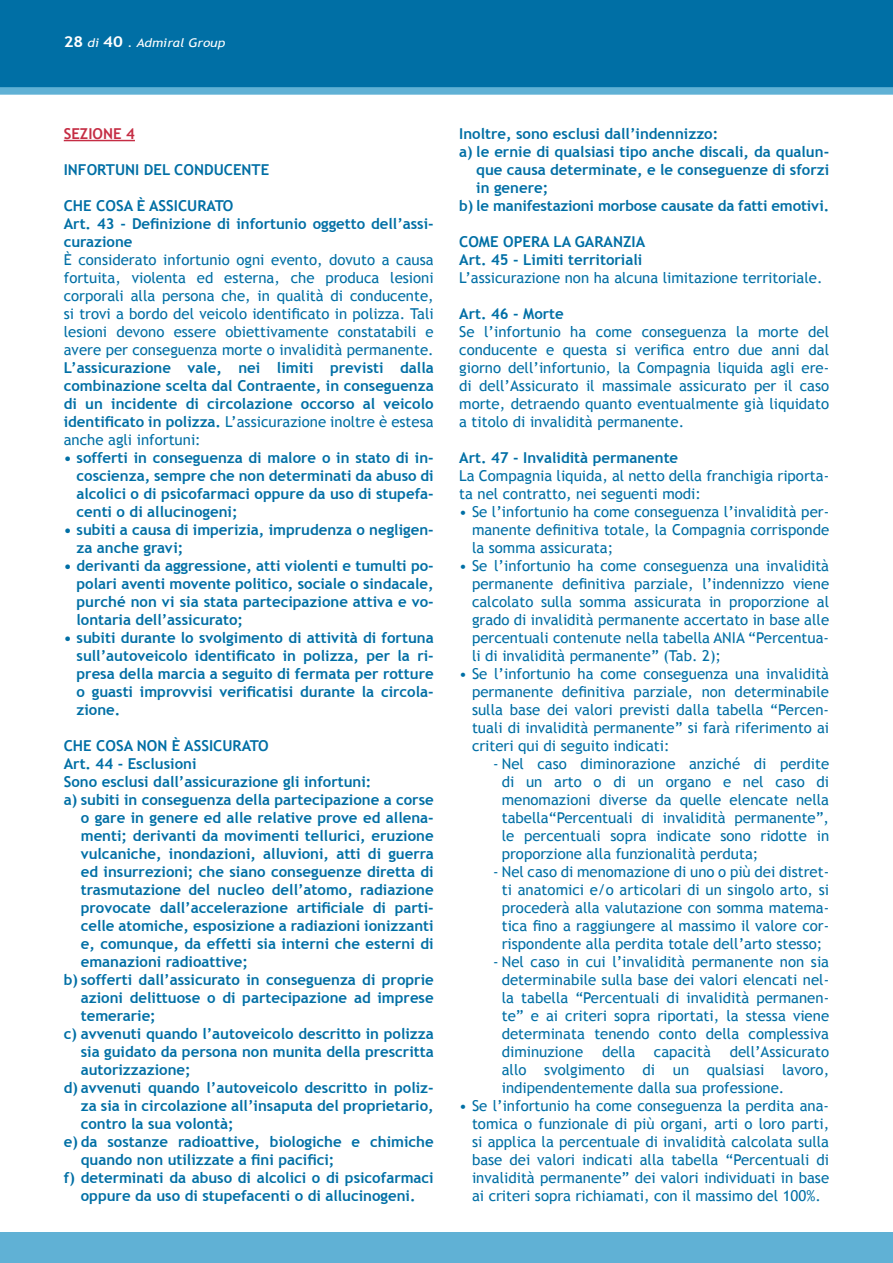
<style>
.page{position:relative;width:893px;height:1263px;background:#fff}
.page>*{position:absolute;margin:0;border:0;box-sizing:border-box;transform-origin:0 0}
.t1{font:15px/18px "Trebuchet MS";color:#006fa5;text-align:justify}
.t2{font:700 15px/18px "Trebuchet MS";color:#006fa5;text-align:justify}
.t3{font:700 15px "Trebuchet MS";color:#c52d44}
.t4{font:italic 12px "Trebuchet MS";color:#fff;scale:1.12 1}
.s1{font-weight:700;font-style:normal;font-size:15px}
.s2{font-weight:400}
</style>
<div class="page">
<hr style="left:64px;top:140px;width:71px;height:1px;background:#c52d44">
<div style="left:0;top:1232px;width:893px;height:31px;background:#60b1d5"></div>
<div style="left:0;top:0;width:893px;height:91px;background:#006fa5"></div>
<div style="left:0;top:87px;width:893px;height:8px;background:#60b1d5"></div>
<p class="t4" style="left:64px;top:35px;width:146px"><span class="s1">28</span> di <span class="s1">40</span> . Admiral Group</p>
<p class="t3" style="left:64px;top:124px;width:73px">SEZIONE 4</p>
<p class="t2" style="left:64px;top:160px;width:207px">INFORTUNI DEL CONDUCENTE</p>
<p class="t2" style="left:64px;top:196px;width:371px;text-align:left">CHE COSA È ASSICURATO<br>Art. 43 - Definizione di infortunio oggetto dell’assi&shy;curazione</p>
<p class="t1" style="left:64px;top:251px;width:371px">È considerato infortunio ogni evento, dovuto a causa fortuita, violenta ed esterna, che produca lesioni corporali alla persona che, in qualità di conducente, si trovi a bordo del veicolo identificato in polizza. Tali lesioni devono essere obiettivamente constatabili e avere per conseguenza morte o invalidità permanente.</p>
<p class="t2" style="left:64px;top:358px;width:371px">L’assicurazione vale, nei limiti previsti dalla combinazione scelta dal Contraente, in conseguenza di un incidente di circolazione occorso al veicolo identificato in polizza. <span class="s2">L’assicurazione inoltre è estesa anche agli infortuni:</span></p>
<p class="t2" style="left:77px;top:448px;width:359px;text-indent:-13px">• sofferti in conseguenza di malore o in stato di in&shy;coscienza, sempre che non determinati da abuso di alcolici o di psicofarmaci oppure da uso di stupefa&shy;centi o di allucinogeni;</p>
<p class="t2" style="left:77px;top:520px;width:359px;text-indent:-13px">• subiti a causa di imperizia, imprudenza o negligen&shy;za anche gravi;</p>
<p class="t2" style="left:77px;top:556px;width:359px;text-indent:-13px">• derivanti da aggressione, atti violenti e tumulti po&shy;polari aventi movente politico, sociale o sindacale, purché non vi sia stata partecipazione attiva e vo&shy;lontaria dell’assicurato;</p>
<p class="t2" style="left:77px;top:628px;width:359px;text-indent:-13px">• subiti durante lo svolgimento di attività di fortuna sull’autoveicolo identificato in polizza, per la ri&shy;presa della marcia a seguito di fermata per rotture o guasti improvvisi verificatisi durante la circola&shy;zione.</p>
<p class="t2" style="left:64px;top:736px;width:206px">CHE COSA NON È ASSICURATO</p>
<p class="t2" style="left:64px;top:754px;width:134px">Art. 44 - Esclusioni</p>
<p class="t2" style="left:64px;top:772px;width:309px">Sono esclusi dall’assicurazione gli infortuni:</p>
<p class="t2" style="left:64px;top:790px;width:371px">a) subiti in conseguenza della partecipazione a corse</p>
<p class="t2" style="left:81px;top:808px;width:354px">o gare in genere ed alle relative prove ed allena-</p>
<p class="t2" style="left:81px;top:826px;width:354px">menti; derivanti da movimenti tellurici, eruzione</p>
<p class="t2" style="left:81px;top:844px;width:354px">vulcaniche, inondazioni, alluvioni, atti di guerra</p>
<p class="t2" style="left:81px;top:862px;width:354px">ed insurrezioni; che siano conseguenze diretta di</p>
<p class="t2" style="left:81px;top:880px;width:354px">trasmutazione del nucleo dell’atomo, radiazione</p>
<p class="t2" style="left:81px;top:898px;width:354px">provocate dall’accelerazione artificiale di parti-</p>
<p class="t2" style="left:81px;top:916px;width:354px">celle atomiche, esposizione a radiazioni ionizzanti</p>
<p class="t2" style="left:81px;top:934px;width:354px">e, comunque, da effetti sia interni che esterni di</p>
<p class="t2" style="left:81px;top:952px;width:169px">emanazioni radioattive;</p>
<p class="t2" style="left:64px;top:970px;width:371px">b) sofferti dall’assicurato in conseguenza di proprie</p>
<p class="t2" style="left:81px;top:988px;width:354px">azioni delittuose o di partecipazione ad imprese</p>
<p class="t2" style="left:81px;top:1006px;width:77px">temerarie;</p>
<p class="t2" style="left:64px;top:1024px;width:371px">c) avvenuti quando l’autoveicolo descritto in polizza</p>
<p class="t2" style="left:81px;top:1042px;width:354px">sia guidato da persona non munita della prescritta</p>
<p class="t2" style="left:81px;top:1060px;width:111px">autorizzazione;</p>
<p class="t2" style="left:64px;top:1078px;width:371px">d) avvenuti quando l’autoveicolo descritto in poliz-</p>
<p class="t2" style="left:81px;top:1096px;width:354px">za sia in circolazione all’insaputa del proprietario,</p>
<p class="t2" style="left:81px;top:1114px;width:154px">contro la sua volontà;</p>
<p class="t2" style="left:64px;top:1132px;width:371px">e) da sostanze radioattive, biologiche e chimiche</p>
<p class="t2" style="left:81px;top:1150px;width:255px">quando non utilizzate a fini pacifici;</p>
<p class="t2" style="left:64px;top:1168px;width:371px">f) determinati da abuso di alcolici o di psicofarmaci</p>
<p class="t2" style="left:81px;top:1186px;width:336px">oppure da uso di stupefacenti o di allucinogeni.</p>
<p class="t2" style="left:459px;top:124px;width:260px">Inoltre, sono esclusi dall’indennizzo:</p>
<p class="t2" style="left:459px;top:142px;width:371px">a) le ernie di qualsiasi tipo anche discali, da qualun-</p>
<p class="t2" style="left:476px;top:160px;width:354px">que causa determinate, e le conseguenze di sforzi</p>
<p class="t2" style="left:476px;top:178px;width:74px">in genere;</p>
<p class="t2" style="left:459px;top:196px;width:371px">b) le manifestazioni morbose causate da fatti emotivi.</p>
<p class="t2" style="left:459px;top:232px;width:187px">COME OPERA LA GARANZIA<br>Art. 45 - Limiti territoriali</p>
<p class="t1" style="left:459px;top:269px;width:365px">L’assicurazione non ha alcuna limitazione territoriale.</p>
<p class="t2" style="left:459px;top:304px;width:106px">Art. 46 - Morte</p>
<p class="t1" style="left:459px;top:323px;width:371px">Se l’infortunio ha come conseguenza la morte del conducente e questa si verifica entro due anni dal giorno dell’infortunio, la Compagnia liquida agli ere&shy;di dell’Assicurato il massimale assicurato per il caso morte, detraendo quanto eventualmente già liquidato a titolo di invalidità permanente.</p>
<p class="t2" style="left:459px;top:448px;width:220px">Art. 47 - Invalidità permanente</p>
<p class="t1" style="left:459px;top:467px;width:371px">La Compagnia liquida, al netto della franchigia riporta&shy;ta nel contratto, nei seguenti modi:</p>
<p class="t1" style="left:472px;top:503px;width:359px;text-indent:-13px">• Se l’infortunio ha come conseguenza l’invalidità per&shy;manente definitiva totale, la Compagnia corrisponde la somma assicurata;</p>
<p class="t1" style="left:472px;top:557px;width:359px;text-indent:-13px">• Se l’infortunio ha come conseguenza una invalidità permanente definitiva parziale, l’indennizzo viene calcolato sulla somma assicurata in proporzione al grado di invalidità permanente accertato in base alle percentuali contenute nella tabella ANIA “Percentua&shy;li di invalidità permanente” (Tab. 2);</p>
<p class="t1" style="left:472px;top:665px;width:359px;text-indent:-13px">• Se l’infortunio ha come conseguenza una invalidità permanente definitiva parziale, non determinabile sulla base dei valori previsti dalla tabella “Percen&shy;tuali di invalidità permanente” si farà riferimento ai criteri qui di seguito indicati:</p>
<p class="t1" style="left:502px;top:755px;width:329px;text-indent:-9px">- Nel caso diminorazione anziché di perdite di un arto o di un organo e nel caso di menomazioni diverse da quelle elencate nella tabella“Percentuali di invalidità permanente”, le percentuali sopra indicate sono ridotte in proporzione alla funzionalità perduta;</p>
<p class="t1" style="left:493px;top:863px;width:337px;text-align:center">- Nel caso di menomazione di uno o più dei distret&shy;ti anatomici e/o articolari di un singolo arto, si procederà alla valutazione con somma matema&shy;tica fino a raggiungere al massimo il valore cor&shy;rispondente alla perdita totale dell’arto stesso;</p>
<p class="t1" style="left:502px;top:953px;width:329px;text-indent:-9px">- Nel caso in cui l’invalidità permanente non sia determinabile sulla base dei valori elencati nel&shy;la tabella “Percentuali di invalidità permanen&shy;te” e ai criteri sopra riportati, la stessa viene determinata tenendo conto della complessiva diminuzione della capacità dell’Assicurato allo svolgimento di un qualsiasi lavoro, indipendentemente dalla sua professione.</p>
<p class="t1" style="left:472px;top:1097px;width:359px;text-indent:-13px">• Se l’infortunio ha come conseguenza la perdita ana&shy;tomica o funzionale di più organi, arti o loro parti, si applica la percentuale di invalidità calcolata sulla base dei valori indicati alla tabella “Percentuali di invalidità permanente” dei valori individuati in base ai criteri sopra richiamati, con il massimo del 100%.</p>
</div>
